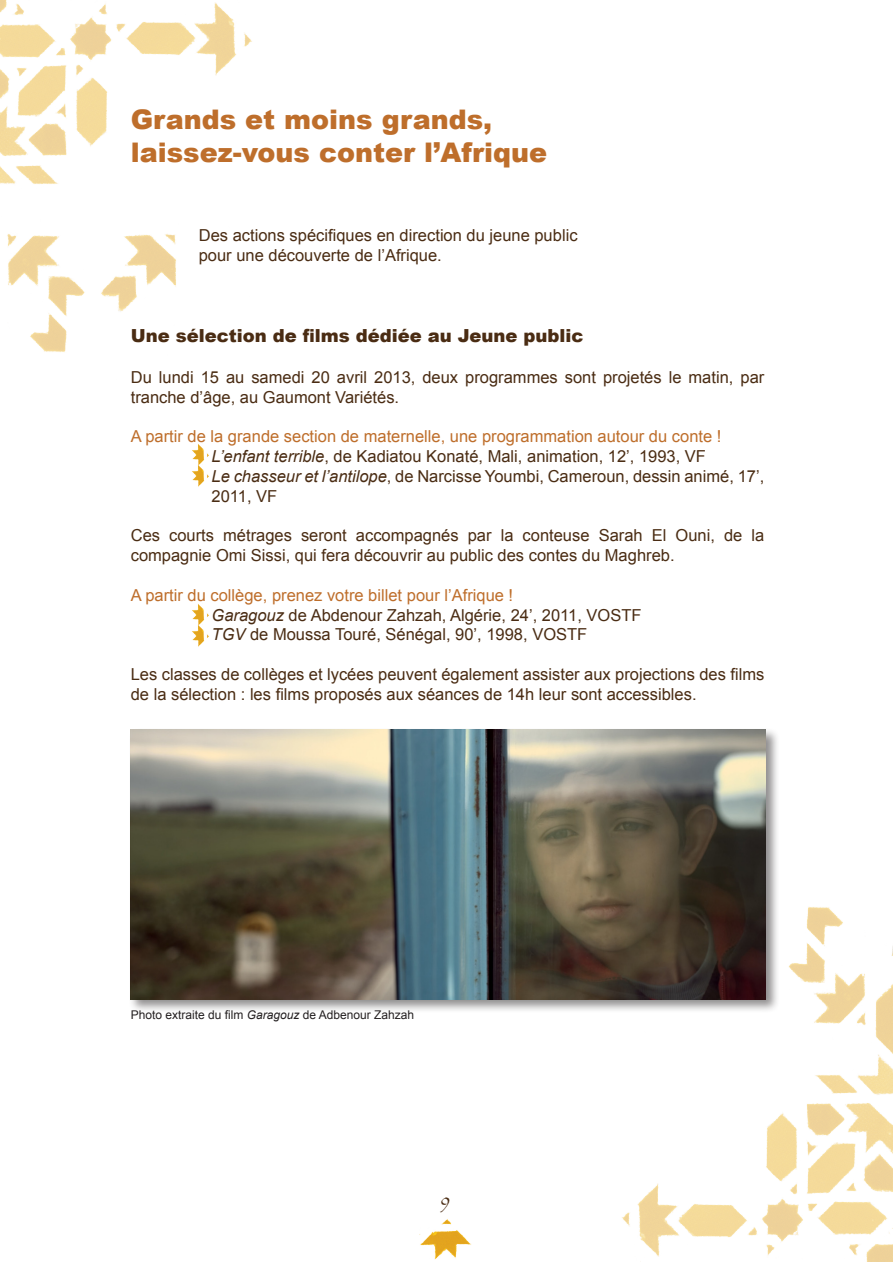
<style>
.page{position:relative;width:893px;height:1263px;background:#fff}
.page>*{position:absolute;margin:0;border:0;box-sizing:border-box;transform-origin:0 0}
.Titre_1{font:900 27px "Arial";color:#be6e2b}
.Titre_2{font:900 18px "Arial";color:#4a2c13}
.t1{font:18px "Papyrus";color:#4a2c13}
.Paragraphe{font:16.5px/19.8px "Arial";color:#4a2c13}
.Paragraphe-2{font:16.5px "Arial";color:#be6e2b}
.Paragraphe-3{font:12px "Arial";color:#231f20}
.s1{font-style:italic}
</style>
<div class="page">
<img style="left:419px;top:1219px;width:52px;height:41px">
<img style="left:0;top:0;width:252px;height:352px">
<img style="left:622px;top:907px;width:271px;height:355px">
<div style="left:129px;top:727px;width:651px;height:287px;background:#231f20;opacity:.5"></div>
<img style="left:131px;top:730px;width:634px;height:269px">
<img style="left:192px;top:444px;width:17px;height:20px">
<img style="left:192px;top:464px;width:17px;height:23px">
<img style="left:192px;top:604px;width:17px;height:21px">
<img style="left:192px;top:625px;width:17px;height:22px">
<p class="Titre_1" style="left:131px;top:100px;width:363px">Grands et moins grands,</p>
<p class="Titre_1" style="left:131px;top:132px;width:418px">laissez-vous conter l’Afrique</p>
<p class="Paragraphe" style="left:199px;top:225px;width:380px">Des actions spécifiques en direction du jeune public</p>
<p class="Paragraphe" style="left:199px;top:245px;width:245px">pour une découverte de l’Afrique.</p>
<p class="Titre_2" style="left:131px;top:322px;width:454px">Une sélection de films dédiée au Jeune public</p>
<p class="Paragraphe" style="left:131px;top:367px;width:635px">Du lundi 15 au samedi 20 avril 2013, deux programmes sont projetés le matin, par tranche d’âge, au Gaumont Variétés.</p>
<p class="Paragraphe-2" style="left:131px;top:426px;width:592px">A partir de la grande section de maternelle, une programmation autour du conte !</p>
<p class="Paragraphe" style="left:212px;top:447px;width:496px"><span class="s1">L’enfant terrible</span>, de Kadiatou Konaté, Mali, animation, 12’, 1993, VF</p>
<p class="Paragraphe" style="left:212px;top:466px;width:554px"><span class="s1">Le chasseur et l’antilope</span>, de Narcisse Youmbi, Cameroun, dessin animé, 17’,<br>2011, VF</p>
<p class="Paragraphe" style="left:131px;top:526px;width:635px">Ces courts métrages seront accompagnés par la conteuse Sarah El Ouni, de la compagnie Omi Sissi, qui fera découvrir au public des contes du Maghreb.</p>
<p class="Paragraphe-2" style="left:131px;top:584px;width:384px">A partir du collège, prenez votre billet pour l’Afrique !</p>
<p class="Paragraphe" style="left:212px;top:605px;width:431px"><span class="s1">Garagouz</span> de Abdenour Zahzah, Algérie, 24’, 2011, VOSTF</p>
<p class="Paragraphe" style="left:212px;top:625px;width:377px"><span class="s1">TGV</span> de Moussa Touré, Sénégal, 90’, 1998, VOSTF</p>
<p class="Paragraphe" style="left:131px;top:664px;width:635px">Les classes de collèges et lycées peuvent également assister aux projections des films de la sélection : les films proposés aux séances de 14h leur sont accessibles.</p>
<p class="Paragraphe-3" style="left:131px;top:1007px;width:285px">Photo extraite du film <span class="s1">Garagouz</span> de Adbenour Zahzah</p>
<p class="t1" style="left:440px;top:1192px;width:11px">9</p>
</div>
